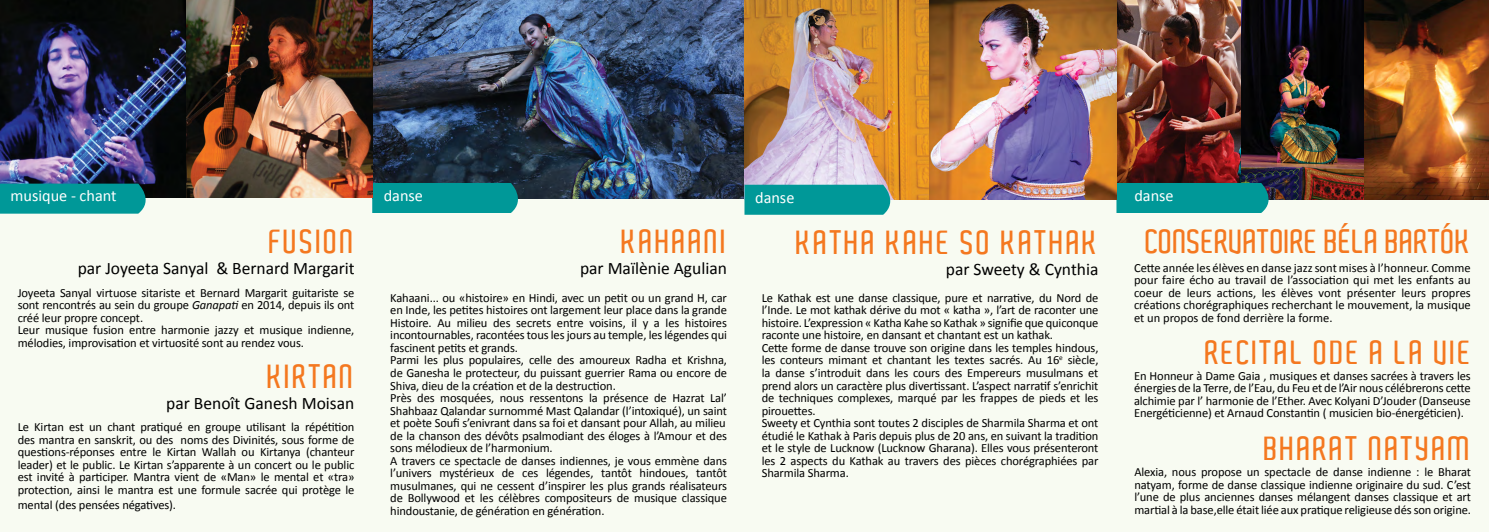
<style>
.page{position:relative;width:1489px;height:532px;background:#fff}
.page>*{position:absolute;margin:0;border:0;box-sizing:border-box;transform-origin:0 0}
.t1{font:600 32.5px "Aldo";letter-spacing:.06em;color:#f47820}
.t2{font:600 32.5px "Aldo";color:#f47820}
.t3{font:17.5px "Calibri";color:#000}
.t4{font:16.25px "Calibri";color:#fff}
.t5{font:12.5px/12.5px "Calibri";letter-spacing:-.01em;color:#000;text-align:justify}
.s1{font-style:italic}
</style>
<div class="page">
<div style="left:0;top:0;width:1488px;height:531px;background:#f8fbf2"></div>
<img style="left:744px;top:0;width:744px;height:200px">
<img style="left:0;top:0;width:744px;height:198px">
<svg style="left:372px;top:183px;width:155px;height:30px;background:#0a9696"></svg>
<svg style="left:0;top:183px;width:155px;height:30px;background:#0a9494"></svg>
<svg style="left:1116px;top:183px;width:161px;height:30px;background:#0a9696"></svg>
<svg style="left:744px;top:185px;width:155px;height:30px;background:#139c99"></svg>
<h3 class="t4" style="left:11px;top:186px;width:108px">musique - chant</h3>
<h3 class="t4" style="left:384px;top:185px;width:41px">danse</h3>
<h1 class="t1" style="left:269px;top:223px;width:87px">FUSION</h1>
<p class="t5" style="left:18px;top:286px;width:338px;text-align:left">Joyeeta Sanyal virtuose sitariste et Bernard Margarit guitariste se sont rencontrés au sein du groupe <span class="s1">Ganapati</span> en 2014, depuis ils ont créé leur propre concept.<br>Leur musique fusion entre harmonie jazzy et musique indienne, mélodies, improvisation et virtuosité sont au rendez vous.</p>
<h1 class="t1" style="left:268px;top:358px;width:88px">KIRTAN</h1>
<p class="t5" style="left:18px;top:420px;width:338px">Le Kirtan est un chant pratiqué en groupe utilisant la répétition des mantra en sanskrit, ou des noms des Divinités, sous forme de questions-réponses entre le Kirtan Wallah ou Kirtanya (chanteur leader) et le public. Le Kirtan s’apparente à un concert ou le public est invité à participer. Mantra vient de «Man» le mental et «tra» protection, ainsi le mantra est une formule sacrée qui protège le</p>
<p class="t5" style="left:18px;top:498px;width:160px">mental (des pensées négatives).</p>
<h1 class="t1" style="left:622px;top:223px;width:107px">KAHAANI</h1>
<p class="t5" style="left:390px;top:291px;width:338px;text-align:left">Kahaani... ou «histoire» en Hindi, avec un petit ou un grand H, car en Inde, les petites histoires ont largement leur place dans la grande Histoire. Au milieu des secrets entre voisins, il y a les histoires incontournables, racontées tous les jours au temple, les légendes qui fascinent petits et grands.<br>Parmi les plus populaires, celle des amoureux Radha et Krishna, de Ganesha le protecteur, du puissant guerrier Rama ou encore de Shiva, dieu de la création et de la destruction.<br>Près des mosquées, nous ressentons la présence de Hazrat Lal’ Shahbaaz Qalandar surnommé Mast Qalandar (l’intoxiqué), un saint et poète Soufi s’enivrant dans sa foi et dansant pour Allah, au milieu de la chanson des dévôts psalmodiant des éloges à l’Amour et des sons mélodieux de l’harmonium.<br>A travers ce spectacle de danses indiennes, je vous emmène dans l’univers mystérieux de ces légendes, tantôt hindoues, tantôt musulmanes, qui ne cessent d’inspirer les plus grands réalisateurs de Bollywood et les célèbres compositeurs de musique classique hindoustanie, de génération en génération.</p>
<h2 class="t3" style="left:580px;top:257px;width:148px">par Maïlènie Agulian</h2>
<h2 class="t3" style="left:78px;top:257px;width:278px">par Joyeeta Sanyal &amp; Bernard Margarit</h2>
<h2 class="t3" style="left:166px;top:392px;width:190px">par Benoît Ganesh Moisan</h2>
<h3 class="t4" style="left:755px;top:187px;width:41px">danse</h3>
<h1 class="t1" style="left:796px;top:224px;width:303px">KATHA KAHE SO KATHAK</h1>
<p class="t5" style="left:761px;top:291px;width:338px;text-align:left">Le Kathak est une danse classique, pure et narrative, du Nord de l’Inde. Le mot kathak dérive du mot « katha », l’art de raconter une histoire. L’expression « Katha Kahe so Kathak » signifie que quiconque raconte une histoire, en dansant et chantant est un kathak.<br>Cette forme de danse trouve son origine dans les temples hindous, les conteurs mimant et chantant les textes sacrés. Au 16<sup>e</sup> siècle, la danse s’introduit dans les cours des Empereurs musulmans et prend alors un caractère plus divertissant. L’aspect narratif s’enrichit de techniques complexes, marqué par les frappes de pieds et les pirouettes.<br>Sweety et Cynthia sont toutes 2 disciples de Sharmila Sharma et ont étudié le Kathak à Paris depuis plus de 20 ans, en suivant la tradition et le style de Lucknow (Lucknow Gharana). Elles vous présenteront les 2 aspects du Kathak au travers des pièces chorégraphiées par Sharmila Sharma.</p>
<h2 class="t3" style="left:945px;top:258px;width:154px">par Sweety &amp; Cynthia</h2>
<h3 class="t4" style="left:1134px;top:185px;width:41px">danse</h3>
<h1 class="t2" style="left:1145px;top:223px;width:327px">CONSERVATOIRE BÉLA BARTÓK</h1>
<p class="t5" style="left:1133px;top:261px;width:338px">Cette année les élèves en danse jazz sont mises à l’honneur. Comme pour faire écho au travail de l’association qui met les enfants au coeur de leurs actions, les élèves vont présenter leurs propres créations chorégraphiques recherchant le mouvement, la musique et un propos de fond derrière la forme.</p>
<h1 class="t1" style="left:1205px;top:333px;width:267px">RECITAL ODE A LA VIE</h1>
<p class="t5" style="left:1133px;top:369px;width:338px">En Honneur à Dame Gaia , musiques et danses sacrées à travers les énergies de la Terre, de l’Eau, du Feu et de l’Air nous célébrerons cette alchimie par l’ harmonie de l’Ether. Avec Kolyani D’Jouder (Danseuse Energéticienne) et Arnaud Constantin ( musicien bio-énergéticien).</p>
<h1 class="t1" style="left:1264px;top:430px;width:208px">BHARAT NATYAM</h1>
<p class="t5" style="left:1134px;top:465px;width:338px">Alexia, nous propose un spectacle de danse indienne : le Bharat natyam, forme de danse classique indienne originaire du sud. C’est l’une de plus anciennes danses mélangent danses classique et art martial à la base,elle était liée aux pratique religieuse dés son origine.</p>
</div>
